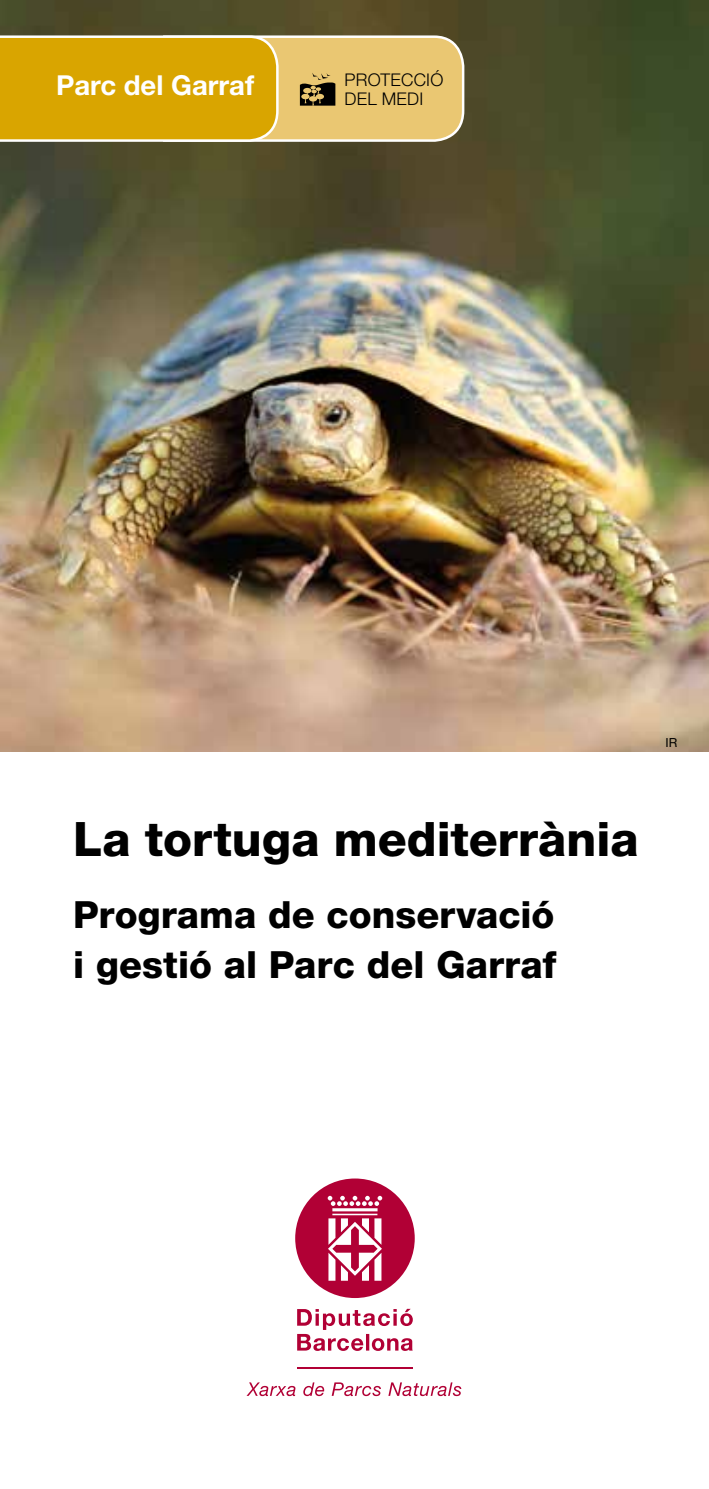
<style>
.page{position:relative;width:709px;height:1489px;background:#fff}
.page>*{position:absolute;margin:0;border:0;box-sizing:border-box;transform-origin:0 0}
.t1{font:800 47.5px "Helvetica Neue LT Std";color:#000}
.t2{font:800 37.5px/50px "Helvetica Neue LT Std";color:#000}
.t3{font:700 27.5px "Helvetica Neue LT Std";color:#fff}
.t4{font:300 17.5px/18.8px "Helvetica Neue LT Std";letter-spacing:.015em;color:#000}
.t5{font:12.5px "Helvetica Neue LT Std";color:#000}
</style>
<div class="page">
<img style="left:0;top:0;width:709px;height:751px">
<svg style="left:297px;top:1308px;width:116px;height:42px"></svg>
<svg style="left:247px;top:1382px;width:48px;height:13px"></svg>
<svg style="left:303px;top:1382px;width:21px;height:13px"></svg>
<svg style="left:332px;top:1382px;width:49px;height:13px"></svg>
<svg style="left:388px;top:1382px;width:73px;height:13px"></svg>
<hr style="left:297px;top:1367px;width:116px;height:1px;background:#b10035">
<svg style="left:295px;top:1178px;width:120px;height:119px"></svg>
<svg style="left:0;top:34px;width:465px;height:109px;background:#dab137"></svg>
<p class="t3" style="left:56px;top:68px;width:200px">Parc del Garraf</p>
<p class="t4" style="left:344px;top:70px;width:100px">PROTECCIÓ<br>DEL MEDI</p>
<p class="t5" style="left:665px;top:735px;width:14px">IR</p>
<p class="t1" style="left:73px;top:811px;width:567px">La tortuga mediterrània</p>
<p class="t2" style="left:73px;top:889px;width:484px">Programa de conservació i gestió al Parc del Garraf</p>
</div>
